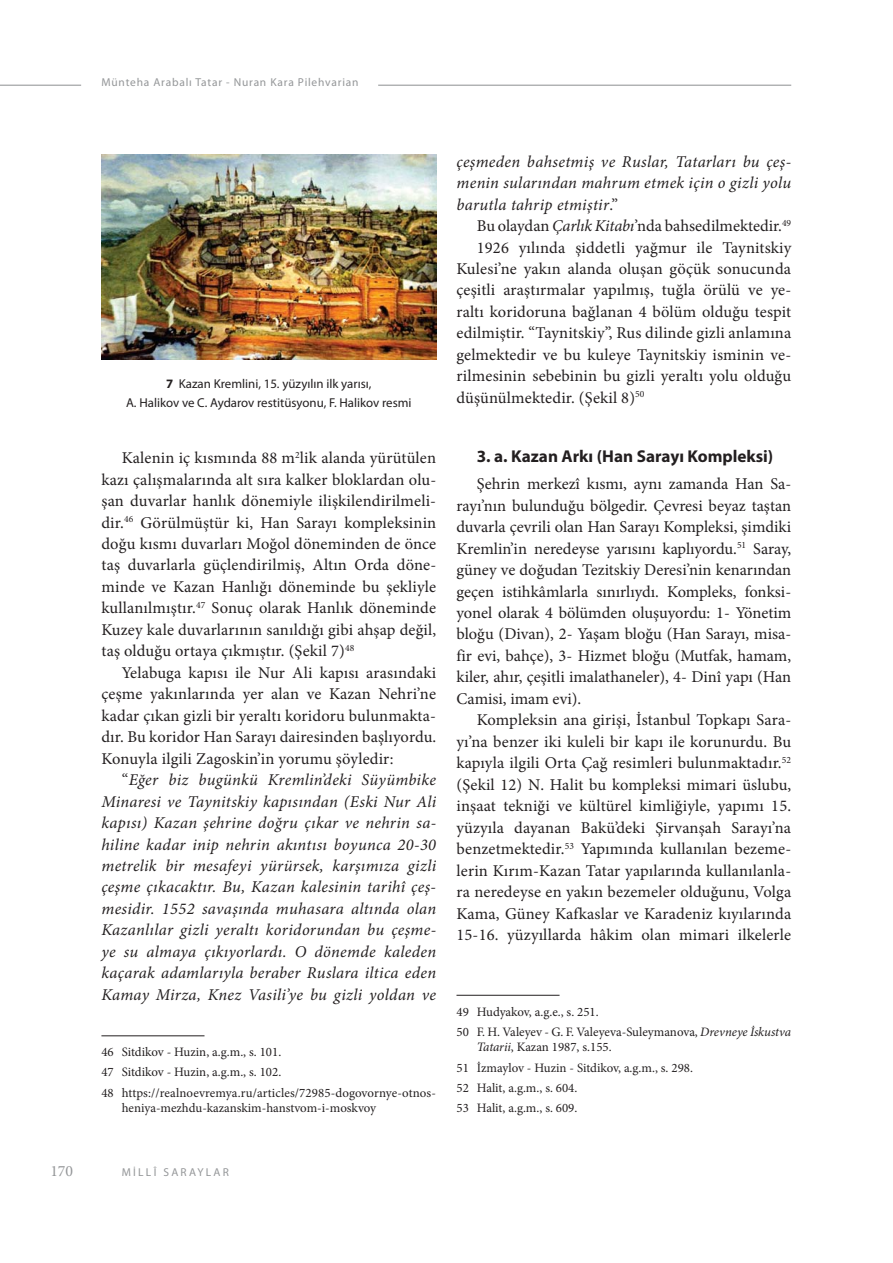
<style>
.page{position:relative;width:893px;height:1263px;background:#fff}
.page>*{position:absolute;margin:0;border:0;box-sizing:border-box;transform-origin:0 0}
.t1{font:700 17.1px "Myriad Pro";color:#231f20}
.t2{font:16.5px/21.5px "Minion Pro";letter-spacing:.01em;color:#231f20;text-align:justify}
.t3{font:italic 16.5px/21.5px "Minion Pro";letter-spacing:.015em;color:#231f20;text-align:justify}
.t4{font:15.75px "Minion Pro";color:#949698}
.t5{font:12.9px/20.2px "Minion Pro";color:#231f20}
.t6{font:12.9px/18.6px "Myriad Pro";color:#231f20;text-align:center}
.t7{font:11.4px "Myriad Pro";letter-spacing:.07em;color:#949698}
.t8{font:11.4px "Myriad Pro";letter-spacing:.2em;color:#949698}
.s1{font-weight:700}
.s2{font-style:normal}
.s3{font-style:italic}
</style>
<div class="page">
<hr style="left:0;top:85px;width:81px;height:1px;background:#949698">
<hr style="left:378px;top:85px;width:413px;height:1px;background:#949698">
<hr style="left:101px;top:1035px;width:103px;height:1px;background:#231f20">
<hr style="left:456px;top:995px;width:103px;height:1px;background:#231f20">
<img style="left:101px;top:155px;width:335px;height:205px">
<p class="t4" style="left:50px;top:1165px;width:24px">170</p>
<p class="t7" style="left:101px;top:78px;width:259px">Münteha Arabalı Tatar - Nuran Kara Pilehvarian</p>
<p class="t6" style="left:126px;top:375px;width:287px"><span class="s1">7</span> Kazan Kremlini, 15. yüzyılın ilk yarısı,<br>A. Halikov ve C. Aydarov restitüsyonu, F. Halikov resmi</p>
<p class="t2" style="left:101px;top:449px;width:336px;text-indent:20px">Kalenin iç kısmında 88 m<sup>2</sup>lik alanda yürütülen kazı çalışmalarında alt sıra kalker bloklardan olu&shy;şan duvarlar hanlık dönemiyle ilişkilendirilmeli&shy;dir.<sup>46</sup> Görülmüştür ki, Han Sarayı kompleksinin doğu kısmı duvarları Moğol döneminden de önce taş duvarlarla güçlendirilmiş, Altın Orda döne&shy;minde ve Kazan Hanlığı döneminde bu şekliyle kullanılmıştır.<sup>47</sup> Sonuç olarak Hanlık döneminde Kuzey kale duvarlarının sanıldığı gibi ahşap değil, taş olduğu ortaya çıkmıştır. (Şekil 7)<sup>48</sup></p>
<p class="t2" style="left:101px;top:663px;width:336px;text-indent:20px">Yelabuga kapısı ile Nur Ali kapısı arasındaki çeşme yakınlarında yer alan ve Kazan Nehri’ne kadar çıkan gizli bir yeraltı koridoru bulunmakta&shy;dır. Bu koridor Han Sarayı dairesinden başlıyordu.<br>Konuyla ilgili Zagoskin’in yorumu şöyledir:</p>
<p class="t3" style="left:101px;top:771px;width:336px;text-indent:20px"><span class="s2">“</span>Eğer biz bugünkü Kremlin’deki Süyümbike Minaresi ve Taynitskiy kapısından (Eski Nur Ali kapısı) Kazan şehrine doğru çıkar ve nehrin sa&shy;hiline kadar inip nehrin akıntısı boyunca 20-30 metrelik bir mesafeyi yürürsek, karşımıza gizli çeşme çıkacaktır. Bu, Kazan kalesinin tarihî çeş&shy;mesidir. 1552 savaşında muhasara altında olan Kazanlılar gizli yeraltı koridorundan bu çeşme&shy;ye su almaya çıkıyorlardı. O dönemde kaleden kaçarak adamlarıyla beraber Ruslara iltica eden Kamay Mirza, Knez Vasili’ye bu gizli yoldan ve</p>
<p class="t5" style="left:101px;top:1043px;width:336px">46 Sitdikov - Huzin, a.g.m., s. 101.<br>47 Sitdikov - Huzin, a.g.m., s. 102.<br>48 https://realnoevremya.ru/articles/72985-dogovornye-otnos-</p>
<p class="t5" style="left:122px;top:1099px;width:256px">heniya-mezhdu-kazanskim-hanstvom-i-moskvoy</p>
<p class="t3" style="left:456px;top:152px;width:336px">çeşmeden bahsetmiş ve Ruslar, Tatarları bu çeş&shy;menin sularından mahrum etmek için o gizli yolu barutla tahrip etmiştir<span class="s2">.”</span></p>
<p class="t2" style="left:477px;top:216px;width:316px">Bu olaydan <span class="s3">Çarlık Kitabı</span>’nda bahsedilmektedir.<sup>49</sup></p>
<p class="t2" style="left:477px;top:238px;width:316px">1926 yılında şiddetli yağmur ile Taynitskiy</p>
<p class="t2" style="left:456px;top:259px;width:336px">Kulesi’ne yakın alanda oluşan göçük sonucunda</p>
<p class="t2" style="left:456px;top:281px;width:336px">çeşitli araştırmalar yapılmış, tuğla örülü ve ye-</p>
<p class="t2" style="left:456px;top:302px;width:336px">raltı koridoruna bağlanan 4 bölüm olduğu tespit</p>
<p class="t2" style="left:456px;top:324px;width:336px">edilmiştir. “Taynitskiy”, Rus dilinde gizli anlamına</p>
<p class="t2" style="left:456px;top:345px;width:336px">gelmektedir ve bu kuleye Taynitskiy isminin ve-</p>
<p class="t2" style="left:456px;top:367px;width:336px">rilmesinin sebebinin bu gizli yeraltı yolu olduğu</p>
<p class="t2" style="left:456px;top:388px;width:189px">düşünülmektedir. (Şekil 8)<sup>50</sup></p>
<p class="t1" style="left:477px;top:446px;width:298px">3. a. Kazan Arkı (Han Sarayı Kompleksi)</p>
<p class="t2" style="left:456px;top:475px;width:336px;text-indent:20px">Şehrin merkezî kısmı, aynı zamanda Han Sa&shy;rayı’nın bulunduğu bölgedir. Çevresi beyaz taştan duvarla çevrili olan Han Sarayı Kompleksi, şimdiki Kremlin’in neredeyse yarısını kaplıyordu.<sup>51</sup> Saray, güney ve doğudan Tezitskiy Deresi’nin kenarından geçen istihkâmlarla sınırlıydı. Kompleks, fonksi&shy;yonel olarak 4 bölümden oluşuyordu: 1- Yönetim bloğu (Divan), 2- Yaşam bloğu (Han Sarayı, misa&shy;fir evi, bahçe), 3- Hizmet bloğu (Mutfak, hamam, kiler, ahır, çeşitli imalathaneler), 4- Dinî yapı (Han Camisi, imam evi).</p>
<p class="t2" style="left:456px;top:711px;width:336px;text-indent:20px">Kompleksin ana girişi, İstanbul Topkapı Sara&shy;yı’na benzer iki kuleli bir kapı ile korunurdu. Bu kapıyla ilgili Orta Çağ resimleri bulunmaktadır.<sup>52 </sup>(Şekil 12) N. Halit bu kompleksi mimari üslubu, inşaat tekniği ve kültürel kimliğiyle, yapımı 15. yüzyıla dayanan Bakü’deki Şirvanşah Sarayı’na benzetmektedir.<sup>53</sup> Yapımında kullanılan bezeme&shy;lerin Kırım-Kazan Tatar yapılarında kullanılanla&shy;ra neredeyse en yakın bezemeler olduğunu, Volga Kama, Güney Kafkaslar ve Karadeniz kıyılarında 15-16. yüzyıllarda hâkim olan mimari ilkelerle</p>
<p class="t5" style="left:456px;top:1002px;width:336px">49 Hudyakov, a.g.e., s. 251.<br>50 F. H. Valeyev - G. F. Valeyeva-Suleymanova, <span class="s3">Drevneye İskustva</span></p>
<p class="t5" style="left:456px;top:1038px;width:238px;text-indent:20px"><span class="s3">Tatarii</span>, Kazan 1987, s.155.<br>51 İzmaylov - Huzin - Sitdikov, a.g.m., s. 298.<br>52 Halit, a.g.m., s. 604.<br>53 Halit, a.g.m., s. 609.</p>
<p class="t8" style="left:122px;top:1168px;width:109px">MİLLÎ SARAYLAR</p>
</div>
